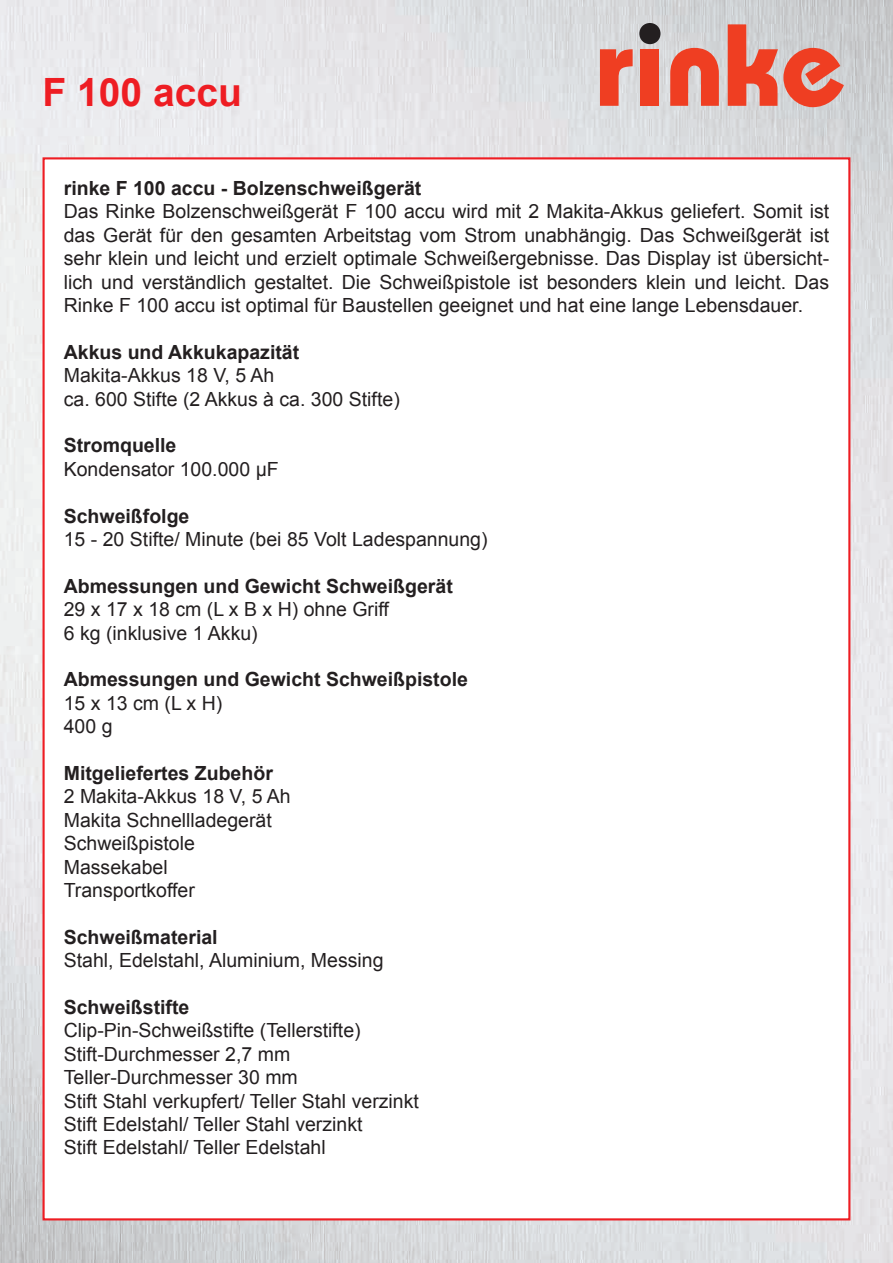
<style>
.page{position:relative;width:893px;height:1263px;background:#fff}
.page>*{position:absolute;margin:0;border:0;box-sizing:border-box;transform-origin:0 0}
.t1{font:700 39px "Arial";color:#ee1d23}
.t2{font:19.5px/23.4px "Arial";color:#231f20}
.t3{font:700 19.5px "Arial";color:#231f20}
</style>
<div class="page">
<img style="left:0;top:0;width:893px;height:1263px">
<div style="left:43px;top:157px;width:807px;height:1063px;background:#fff;border:2px solid #ee1d23"></div>
<svg style="left:600px;top:49px;width:33px;height:57px"></svg>
<div style="left:639px;top:23px;width:21px;height:21px;background:#231f20;border-radius:50%"></div>
<div style="left:641px;top:49px;width:18px;height:57px;background:#ef3e22"></div>
<svg style="left:670px;top:48px;width:49px;height:58px"></svg>
<svg style="left:728px;top:24px;width:116px;height:83px"></svg>
<h1 class="t1" style="left:43px;top:66px;width:201px">F 100 accu</h1>
<p class="t3" style="left:64px;top:175px;width:359px">rinke F 100 accu - Bolzenschweißgerät</p>
<p class="t2" style="left:64px;top:200px;width:767px;text-align:justify">Das Rinke Bolzenschweißgerät F 100 accu wird mit 2 Makita-Akkus geliefert. Somit ist das Gerät für den gesamten Arbeitstag vom Strom unabhängig. Das Schweißgerät ist sehr klein und leicht und erzielt optimale Schweißergebnisse. Das Display ist übersicht&shy;lich und verständlich gestaltet. Die Schweißpistole ist besonders klein und leicht. Das Rinke F 100 accu ist optimal für Baustellen geeignet und hat eine lange Lebensdauer.</p>
<p class="t3" style="left:64px;top:339px;width:237px">Akkus und Akkukapazität</p>
<p class="t2" style="left:64px;top:364px;width:338px">Makita-Akkus 18 V, 5 Ah<br>ca. 600 Stifte (2 Akkus à ca. 300 Stifte)</p>
<p class="t3" style="left:64px;top:432px;width:114px">Stromquelle</p>
<p class="t2" style="left:64px;top:457px;width:217px">Kondensator 100.000 µF</p>
<p class="t3" style="left:64px;top:503px;width:127px">Schweißfolge</p>
<p class="t2" style="left:64px;top:528px;width:425px">15 - 20 Stifte/ Minute (bei 85 Volt Ladespannung)</p>
<p class="t3" style="left:64px;top:573px;width:391px">Abmessungen und Gewicht Schweißgerät</p>
<p class="t2" style="left:64px;top:598px;width:327px">29 x 17 x 18 cm (L x B x H) ohne Griff<br>6 kg (inklusive 1 Akku)</p>
<p class="t3" style="left:64px;top:666px;width:406px">Abmessungen und Gewicht Schweißpistole</p>
<p class="t2" style="left:64px;top:691px;width:160px">15 x 13 cm (L x H)<br>400 g</p>
<p class="t3" style="left:64px;top:760px;width:211px">Mitgeliefertes Zubehör</p>
<p class="t2" style="left:64px;top:785px;width:228px">2 Makita-Akkus 18 V, 5 Ah<br>Makita Schnellladegerät<br>Schweißpistole<br>Massekabel<br>Transportkoffer</p>
<p class="t3" style="left:64px;top:924px;width:155px">Schweißmaterial</p>
<p class="t2" style="left:64px;top:949px;width:321px">Stahl, Edelstahl, Aluminium, Messing</p>
<p class="t3" style="left:64px;top:994px;width:127px">Schweißstifte</p>
<p class="t2" style="left:64px;top:1019px;width:357px">Clip-Pin-Schweißstifte (Tellerstifte)<br>Stift-Durchmesser 2,7 mm Teller-Durchmesser 30 mm<br>Stift Stahl verkupfert/ Teller Stahl verzinkt Stift Edelstahl/ Teller Stahl verzinkt<br>Stift Edelstahl/ Teller Edelstahl</p>
</div>
